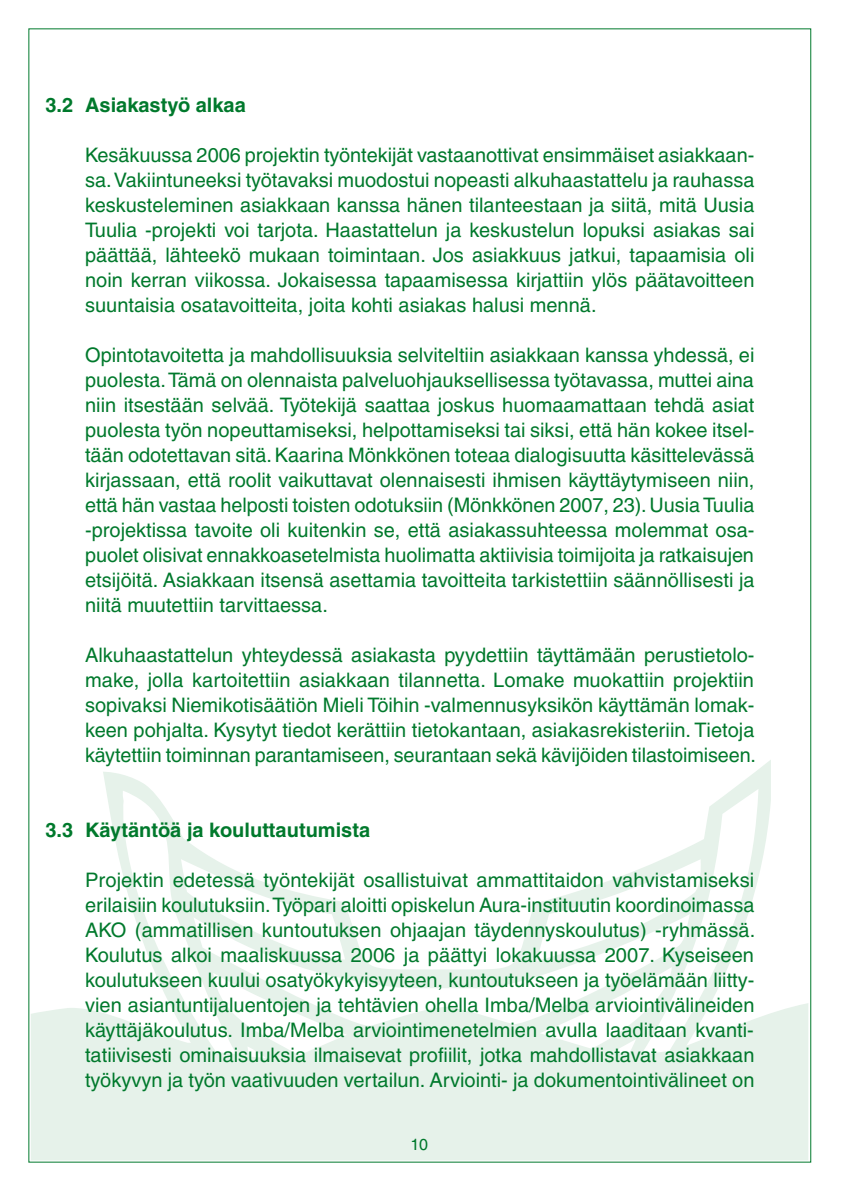
<style>
.page{position:relative;width:868px;height:1191px;background:#fff}
.page>*{position:absolute;margin:0;border:0;box-sizing:border-box;transform-origin:0 0}
.t1{font:20px/25px "Helvetica";color:#00792c;text-align:justify}
.t2{font:700 20px "Helvetica";color:#00792c}
.t3{font:16px "Helvetica";color:#00792c}
</style>
<div class="page">
<svg style="left:31px;top:760px;width:777px;height:400px;fill:#e6f2ea"></svg>
<svg style="left:347px;top:914px;width:189px;height:111px"></svg>
<svg style="left:536px;top:789px;width:222px;height:264px"></svg>
<svg style="left:122px;top:790px;width:225px;height:268px"></svg>
<p class="t2" style="left:45px;top:93px;width:202px">3.2 Asiakastyö alkaa</p>
<p class="t1" style="left:85px;top:142px;width:670px">Kesäkuussa 2006 projektin työntekijät vastaanottivat ensimmäiset asiakkaan&shy;sa. Vakiintuneeksi työtavaksi muodostui nopeasti alkuhaastattelu ja rauhassa keskusteleminen asiakkaan kanssa hänen tilanteestaan ja siitä, mitä Uusia Tuulia -projekti voi tarjota. Haastattelun ja keskustelun lopuksi asiakas sai päättää, lähteekö mukaan toimintaan. Jos asiakkuus jatkui, tapaamisia oli noin kerran viikossa. Jokaisessa tapaamisessa kirjattiin ylös päätavoitteen suuntaisia osatavoitteita, joita kohti asiakas halusi mennä.</p>
<p class="t1" style="left:85px;top:342px;width:671px">Opintotavoitetta ja mahdollisuuksia selviteltiin asiakkaan kanssa yhdessä, ei puolesta. Tämä on olennaista palveluohjauksellisessa työtavassa, muttei aina niin itsestään selvää. Työtekijä saattaa joskus huomaamattaan tehdä asiat puolesta työn nopeuttamiseksi, helpottamiseksi tai siksi, että hän kokee itsel&shy;tään odotettavan sitä. Kaarina Mönkkönen toteaa dialogisuutta käsittelevässä kirjassaan, että roolit vaikuttavat olennaisesti ihmisen käyttäytymiseen niin, että hän vastaa helposti toisten odotuksiin (Mönkkönen 2007, 23). Uusia Tuulia -projektissa tavoite oli kuitenkin se, että asiakassuhteessa molemmat osa&shy;puolet olisivat ennakkoasetelmista huolimatta aktiivisia toimijoita ja ratkaisujen etsijöitä. Asiakkaan itsensä asettamia tavoitteita tarkistettiin säännöllisesti ja niitä muutettiin tarvittaessa.</p>
<p class="t1" style="left:85px;top:642px;width:672px">Alkuhaastattelun yhteydessä asiakasta pyydettiin täyttämään perustietolo&shy;make, jolla kartoitettiin asiakkaan tilannetta. Lomake muokattiin projektiin sopivaksi Niemikotisäätiön Mieli Töihin -valmennusyksikön käyttämän lomak&shy;keen pohjalta. Kysytyt tiedot kerättiin tietokantaan, asiakasrekisteriin. Tietoja käytettiin toiminnan parantamiseen, seurantaan sekä kävijöiden tilastoimiseen.</p>
<p class="t2" style="left:45px;top:818px;width:326px">3.3 Käytäntöä ja kouluttautumista</p>
<p class="t1" style="left:85px;top:867px;width:671px">Projektin edetessä työntekijät osallistuivat ammattitaidon vahvistamiseksi erilaisiin koulutuksiin. Työpari aloitti opiskelun Aura-instituutin koordinoimassa AKO (ammatillisen kuntoutuksen ohjaajan täydennyskoulutus) -ryhmässä.<br>Koulutus alkoi maaliskuussa 2006 ja päättyi lokakuussa 2007. Kyseiseen koulutukseen kuului osatyökykyisyyteen, kuntoutukseen ja työelämään liitty&shy;vien asiantuntijaluentojen ja tehtävien ohella Imba/Melba arviointivälineiden käyttäjäkoulutus. Imba/Melba arviointimenetelmien avulla laaditaan kvanti&shy;tatiivisesti ominaisuuksia ilmaisevat profiilit, jotka mahdollistavat asiakkaan työkyvyn ja työn vaativuuden vertailun. Arviointi- ja dokumentointivälineet on</p>
<p class="t3" style="left:410px;top:1134px;width:19px">10</p>
</div>
